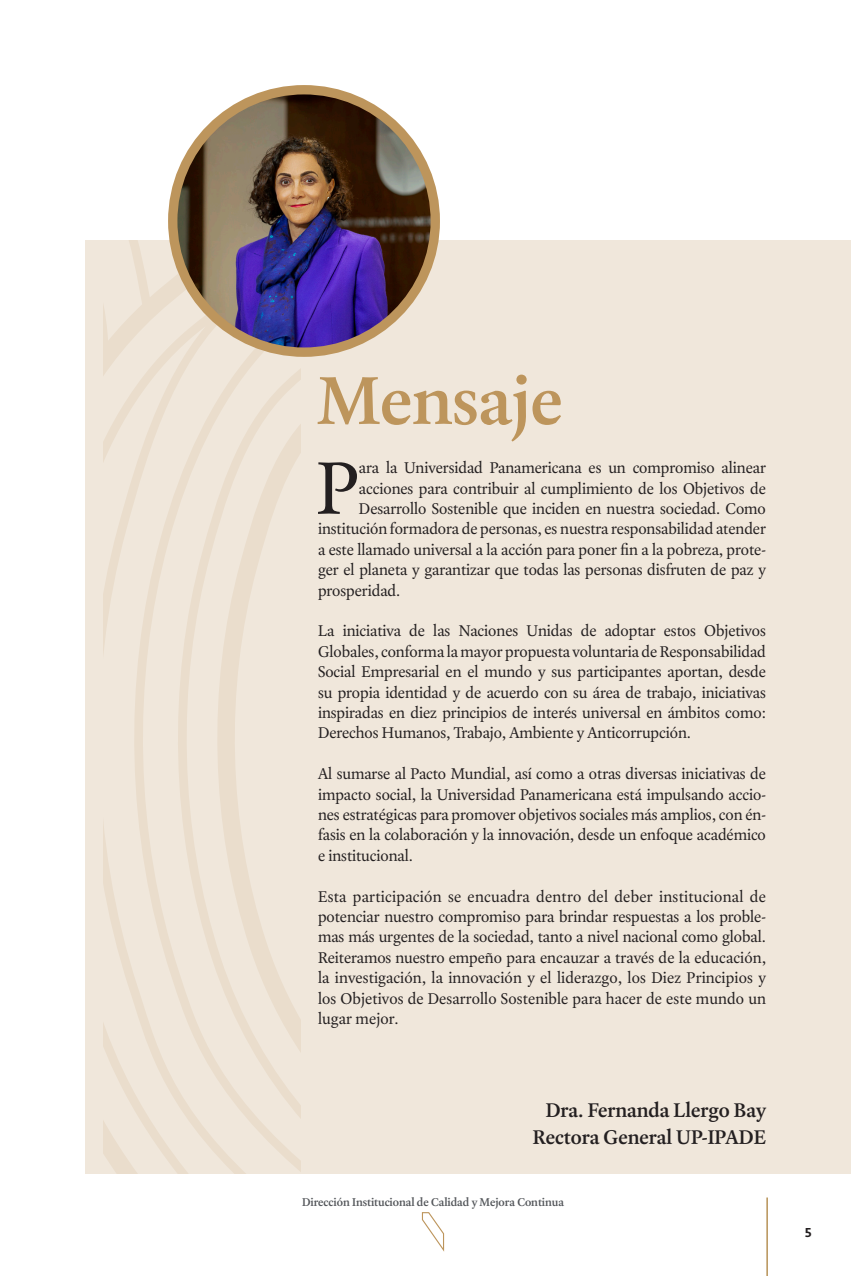
<style>
.page{position:relative;width:851px;height:1276px;background:#fff}
.page>*{position:absolute;margin:0;border:0;box-sizing:border-box;transform-origin:0 0}
.texto_base{font:79.05px "Laurentian Std";color:#231f20}
.capitulos{font:600 72px "Laurentian Std";color:#bd955c}
.t1{font:600 21px "Laurentian Std";color:#231f20}
.texto_base-2{font:16.5px/20.4px "Laurentian Std";color:#231f20;text-align:justify}
.t2{font:500 13.5px "Seravek";color:#231f20}
.t3{font:600 12px "Laurentian Std";color:#53565a}
</style>
<div class="page">
<svg style="left:421px;top:1212px;width:23px;height:40px"></svg>
<hr style="left:766px;top:1197px;width:1px;height:79px;background:#b79257">
<div style="left:85px;top:240px;width:765px;height:934px;background:#f0e7db"></div>
<svg style="left:104px;top:240px;width:196px;height:934px"></svg>
<img style="left:176px;top:90px;width:259px;height:262px">
<div style="left:168px;top:85px;width:272px;height:272px;border:9px solid #bd955c;border-radius:50%"></div>
<p class="capitulos" style="left:317px;top:358px;width:247px">Mensaje</p>
<p class="texto_base" style="left:316px;top:441px;width:44px">P</p>
<p class="texto_base-2" style="left:359px;top:457px;width:408px">ara la Universidad Panamericana es un compromiso alinear</p>
<p class="texto_base-2" style="left:359px;top:478px;width:408px">acciones para contribuir al cumplimiento de los Objetivos de</p>
<p class="texto_base-2" style="left:359px;top:498px;width:408px">Desarrollo Sostenible que inciden en nuestra sociedad. Como</p>
<p class="texto_base-2" style="left:318px;top:518px;width:449px">institución formadora de personas, es nuestra responsabilidad atender</p>
<p class="texto_base-2" style="left:318px;top:539px;width:449px">a este llamado universal a la acción para poner fin a la pobreza, prote-</p>
<p class="texto_base-2" style="left:318px;top:559px;width:449px">ger el planeta y garantizar que todas las personas disfruten de paz y</p>
<p class="texto_base-2" style="left:318px;top:580px;width:84px">prosperidad.</p>
<p class="texto_base-2" style="left:318px;top:620px;width:449px">La iniciativa de las Naciones Unidas de adoptar estos Objetivos Globales, conforma la mayor propuesta voluntaria de Responsabilidad Social Empresarial en el mundo y sus participantes aportan, desde su propia identidad y de acuerdo con su área de trabajo, iniciativas inspiradas en diez principios de interés universal en ámbitos como:<br>Derechos Humanos, Trabajo, Ambiente y Anticorrupción.</p>
<p class="texto_base-2" style="left:318px;top:763px;width:449px">Al sumarse al Pacto Mundial, así como a otras diversas iniciativas de impacto social, la Universidad Panamericana está impulsando accio&shy;nes estratégicas para promover objetivos sociales más amplios, con én&shy;fasis en la colaboración y la innovación, desde un enfoque académico e institucional.</p>
<p class="texto_base-2" style="left:318px;top:886px;width:449px">Esta participación se encuadra dentro del deber institucional de potenciar nuestro compromiso para brindar respuestas a los proble&shy;mas más urgentes de la sociedad, tanto a nivel nacional como global.<br>Reiteramos nuestro empeño para encauzar a través de la educación, la investigación, la innovación y el liderazgo, los Diez Principios y los Objetivos de Desarrollo Sostenible para hacer de este mundo un lugar mejor.</p>
<p class="t1" style="left:545px;top:1098px;width:221px">Dra. Fernanda Llergo Bay</p>
<p class="t1" style="left:533px;top:1124px;width:234px">Rectora General UP-IPADE</p>
<p class="t3" style="left:302px;top:1195px;width:263px">Dirección Institucional de Calidad y Mejora Continua</p>
<p class="t2" style="left:804px;top:1224px;width:8px">5</p>
</div>
